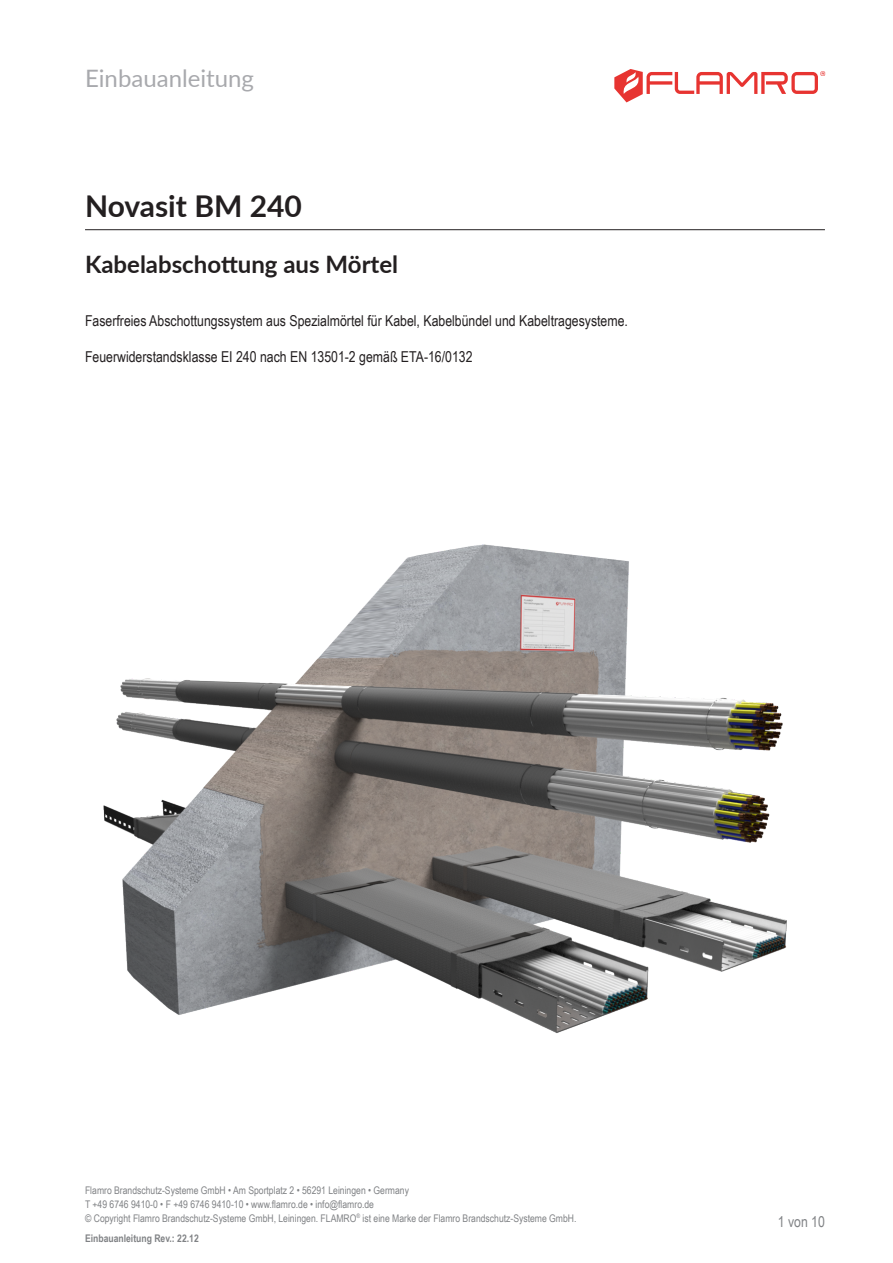
<style>
.page{position:relative;width:893px;height:1263px;background:#fff}
.page>*{position:absolute;margin:0;border:0;box-sizing:border-box;transform-origin:0 0}
.p___HL_Dokument{font:700 30px "Lato";color:#231f20}
.p___HL_Gruppierung{font:700 24px "Lato";color:#231f20}
.t1{font:24px "Lato";color:#a8a9ad}
.p___Deckblatt_Textra{font:15px "Arial Narrow";color:#231f20}
.t2{font:15px "Arial Narrow";color:#808285}
.t3{font:10.5px/13.6px "Arial Narrow";color:#808285}
.p___Footer_links{font:700 10.5px "Arial Narrow";color:#808285}
</style>
<div class="page">
<hr style="left:85px;top:229px;width:740px;height:1px;background:#231f20">
<img style="left:103px;top:544px;width:684px;height:489px">
<svg style="left:614px;top:69px;width:211px;height:33px"></svg>
<h2 class="t1" style="left:85px;top:61px;width:170px">Einbauanleitung</h2>
<p class="p___HL_Dokument" style="left:85px;top:184px;width:218px">Novasit BM 240</p>
<p class="p___HL_Gruppierung" style="left:85px;top:247px;width:315px">Kabelabschottung aus Mörtel</p>
<p class="p___Deckblatt_Textra" style="left:85px;top:309px;width:544px">Faserfreies Abschottungssystem aus Spezialmörtel für Kabel, Kabelbündel und Kabeltragesysteme.</p>
<p class="p___Deckblatt_Textra" style="left:85px;top:345px;width:389px">Feuerwiderstandsklasse EI 240 nach EN 13501-2 gemäß ETA-16/0132</p>
<p class="t3" style="left:85px;top:1183px;width:493px">Flamro Brandschutz-Systeme GmbH • Am Sportplatz 2 • 56291 Leiningen • Germany<br>T +49 6746 9410-0 • F +49 6746 9410-10 • www.flamro.de • info@flamro.de<br>© Copyright Flamro Brandschutz-Systeme GmbH, Leiningen. FLAMRO<sup>®</sup> ist eine Marke der Flamro Brandschutz-Systeme GmbH.</p>
<p class="p___Footer_links" style="left:85px;top:1230px;width:115px">Einbauanleitung Rev.: 22.12</p>
<h3 class="t2" style="left:778px;top:1210px;width:49px">1 von 10</h3>
</div>
